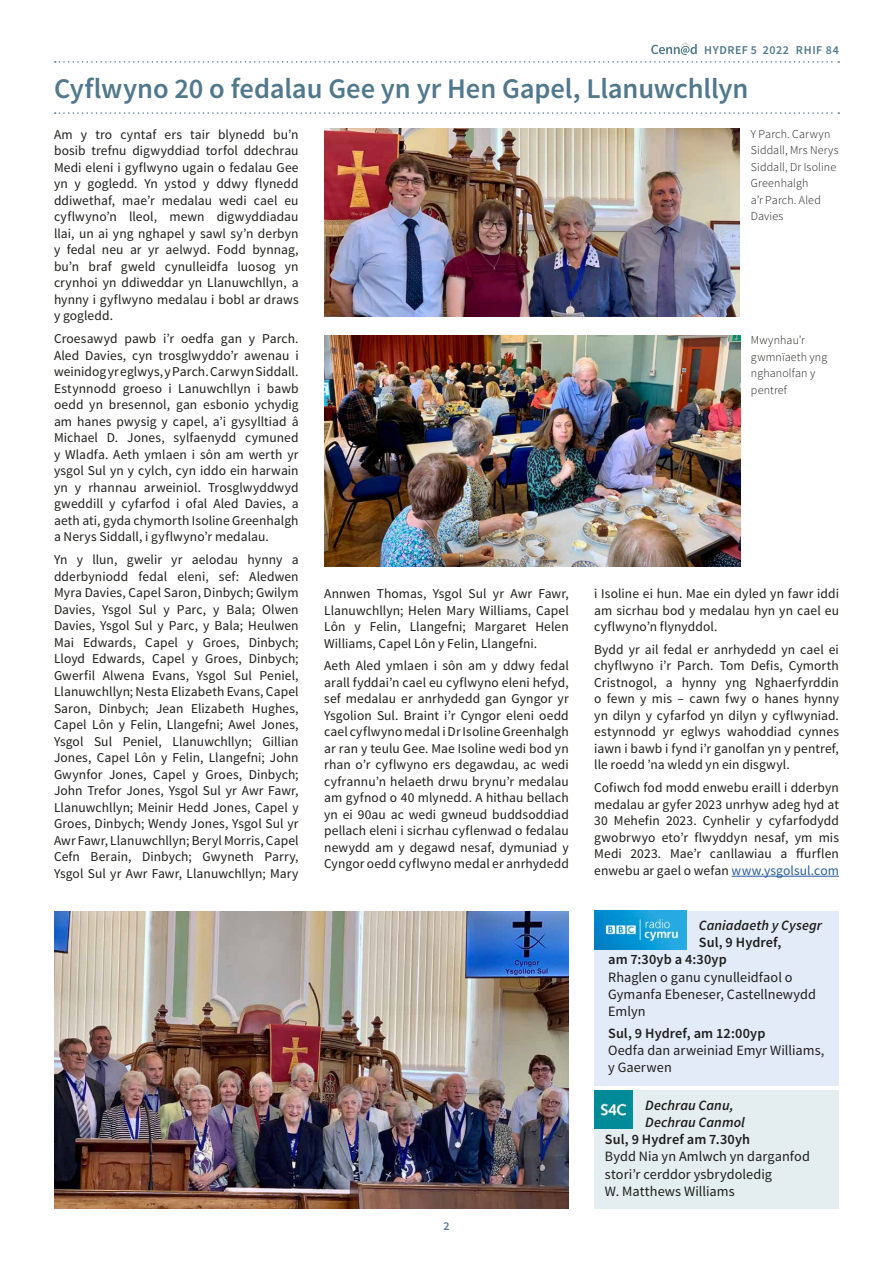
<style>
.page{position:relative;width:893px;height:1263px;background:#fff}
.page>*{position:absolute;margin:0;border:0;box-sizing:border-box;transform-origin:0 0}
.t1{font:600 28.5px "Source Sans Pro";letter-spacing:-.005em;color:#51788c}
.t2{font:14.25px/17.2px "Source Sans Pro";letter-spacing:.005em;color:#1d1d1b}
.t3{font:600 14.25px/17.2px "Source Sans Pro";letter-spacing:.01em;color:#1d1d1b}
.t4{font:italic 600 14.25px/17.2px "Source Sans Pro";letter-spacing:.005em;color:#1d1d1b}
.t5{font:13.5px/16.5px "Source Sans Pro";letter-spacing:.005em;color:#1d1d1b;text-align:justify}
.t6{font:300 12px/16.5px "Source Sans Pro";letter-spacing:.01em;color:#1d1d1b}
.t7{font:600 12px "Source Sans Pro";letter-spacing:.05em;color:#51788c}
.s1{color:#275b9b}
</style>
<div class="page">
<svg style="left:651px;top:42px;width:46px;height:13px"></svg>
<svg style="left:55px;top:61px;width:784px;height:2px"></svg>
<svg style="left:55px;top:112px;width:784px;height:2px"></svg>
<hr style="left:731px;top:876px;width:108px;height:1px;background:#275b9b">
<img style="left:54px;top:912px;width:515px;height:297px">
<img style="left:324px;top:129px;width:416px;height:188px">
<img style="left:325px;top:335px;width:415px;height:232px">
<div style="left:594px;top:1090px;width:245px;height:119px;background:#e4edf0"></div>
<img style="left:594px;top:1090px;width:39px;height:38px">
<div style="left:594px;top:911px;width:245px;height:174px;background:#e4ebf8"></div>
<img style="left:594px;top:911px;width:92px;height:38px">
<p class="t7" style="left:704px;top:42px;width:136px">HYDREF 5 2022 RHIF 84</p>
<h1 class="t1" style="left:54px;top:71px;width:696px">Cyflwyno 20 o fedalau Gee yn yr Hen Gapel, Llanuwchllyn</h1>
<p class="t5" style="left:54px;top:126px;width:246px">Am y tro cyntaf ers tair blynedd bu’n bosib trefnu digwyddiad torfol ddechrau Medi eleni i gyflwyno ugain o fedalau Gee yn y gogledd. Yn ystod y ddwy flynedd ddiwethaf, mae’r medalau wedi cael eu cyflwyno’n lleol, mewn digwyddiadau llai, un ai yng nghapel y sawl sy’n derbyn y fedal neu ar yr aelwyd. Fodd bynnag, bu’n braf gweld cynulleidfa luosog yn crynhoi yn ddiweddar yn Llanuwchllyn, a hynny i gyflwyno medalau i bobl ar draws y gogledd.</p>
<p class="t5" style="left:54px;top:331px;width:246px">Croesawyd pawb i’r oedfa gan y Parch.<br>Aled Davies, cyn trosglwyddo’r awenau i weinidog yr eglwys, y Parch. Carwyn Siddall.<br>Estynnodd groeso i Lanuwchllyn i bawb oedd yn bresennol, gan esbonio ychydig am hanes pwysig y capel, a’i gysylltiad â Michael D. Jones, sylfaenydd cymuned y Wladfa. Aeth ymlaen i sôn am werth yr ysgol Sul yn y cylch, cyn iddo ein harwain yn y rhannau arweiniol. Trosglwyddwyd gweddill y cyfarfod i ofal Aled Davies, a aeth ati, gyda chymorth Isoline Greenhalgh a Nerys Siddall, i gyflwyno’r medalau.</p>
<p class="t5" style="left:54px;top:552px;width:246px">Yn y llun, gwelir yr aelodau hynny a dderbyniodd fedal eleni, sef: Aledwen Myra Davies, Capel Saron, Dinbych; Gwilym Davies, Ysgol Sul y Parc, y Bala; Olwen Davies, Ysgol Sul y Parc, y Bala; Heulwen Mai Edwards, Capel y Groes, Dinbych; Lloyd Edwards, Capel y Groes, Dinbych; Gwerfil Alwena Evans, Ysgol Sul Peniel, Llanuwchllyn; Nesta Elizabeth Evans, Capel Saron, Dinbych; Jean Elizabeth Hughes, Capel Lôn y Felin, Llangefni; Awel Jones, Ysgol Sul Peniel, Llanuwchllyn; Gillian Jones, Capel Lôn y Felin, Llangefni; John Gwynfor Jones, Capel y Groes, Dinbych; John Trefor Jones, Ysgol Sul yr Awr Fawr, Llanuwchllyn; Meinir Hedd Jones, Capel y Groes, Dinbych; Wendy Jones, Ysgol Sul yr Awr Fawr, Llanuwchllyn; Beryl Morris, Capel Cefn Berain, Dinbych; Gwyneth Parry, Ysgol Sul yr Awr Fawr, Llanuwchllyn; Mary</p>
<p class="t6" style="left:751px;top:126px;width:89px">Y Parch. Carwyn<br>Siddall, Mrs Nerys<br>Siddall, Dr Isoline<br>Greenhalgh<br>a’r Parch. Aled<br>Davies</p>
<p class="t6" style="left:751px;top:332px;width:78px">Mwynhau’r gwmnïaeth yng nghanolfan y pentref</p>
<p class="t5" style="left:594px;top:585px;width:246px">i Isoline ei hun. Mae ein dyled yn fawr iddi am sicrhau bod y medalau hyn yn cael eu cyflwyno’n flynyddol.</p>
<p class="t5" style="left:594px;top:641px;width:246px">Bydd yr ail fedal er anrhydedd yn cael ei chyflwyno i’r Parch. Tom Defis, Cymorth Cristnogol, a hynny yng Nghaerfyrddin o fewn y mis – cawn fwy o hanes hynny yn dilyn y cyfarfod yn dilyn y cyflwyniad. estynnodd yr eglwys wahoddiad cynnes iawn i bawb i fynd i’r ganolfan yn y pentref, lle roedd ’na wledd yn ein disgwyl.</p>
<p class="t5" style="left:594px;top:780px;width:246px">Cofiwch fod modd enwebu eraill i dderbyn medalau ar gyfer 2023 unrhyw adeg hyd at 30 Mehefin 2023. Cynhelir y cyfarfodydd gwobrwyo eto’r flwyddyn nesaf, ym mis Medi 2023. Mae’r canllawiau a ffurflen enwebu ar gael o wefan <span class="s1">www.ysgolsul.com</span></p>
<p class="t5" style="left:324px;top:585px;width:246px">Annwen Thomas, Ysgol Sul yr Awr Fawr, Llanuwchllyn; Helen Mary Williams, Capel Lôn y Felin, Llangefni; Margaret Helen Williams, Capel Lôn y Felin, Llangefni.</p>
<p class="t5" style="left:324px;top:658px;width:246px">Aeth Aled ymlaen i sôn am y ddwy fedal arall fyddai’n cael eu cyflwyno eleni hefyd, sef medalau er anrhydedd gan Gyngor yr Ysgolion Sul. Braint i’r Cyngor eleni oedd cael cyflwyno medal i Dr Isoline Greenhalgh ar ran y teulu Gee. Mae Isoline wedi bod yn rhan o’r cyflwyno ers degawdau, ac wedi cyfrannu’n helaeth drwu brynu’r medalau am gyfnod o 40 mlynedd. A hithau bellach yn ei 90au ac wedi gwneud buddsoddiad pellach eleni i sicrhau cyflenwad o fedalau newydd am y degawd nesaf, dymuniad y Cyngor oedd cyflwyno medal er anrhydedd</p>
<p class="t4" style="left:699px;top:916px;width:125px">Caniadaeth y Cysegr</p>
<p class="t3" style="left:608px;top:934px;width:175px;text-indent:91px">Sul, 9 Hydref, am 7:30yb a 4:30yp</p>
<p class="t2" style="left:608px;top:968px;width:209px">Rhaglen o ganu cynulleidfaol o<br>Gymanfa Ebeneser, Castellnewydd<br>Emlyn</p>
<p class="t3" style="left:608px;top:1025px;width:159px">Sul, 9 Hydref, am 12:00yp</p>
<p class="t2" style="left:608px;top:1042px;width:218px">Oedfa dan arweiniad Emyr Williams, y Gaerwen</p>
<p class="t7" style="left:443px;top:1218px;width:8px">2</p>
<p class="t4" style="left:645px;top:1096px;width:101px">Dechrau Canu,<br>Dechrau Canmol</p>
<p class="t3" style="left:605px;top:1131px;width:147px">Sul, 9 Hydref am 7.30yh</p>
<p class="t2" style="left:605px;top:1148px;width:207px">Bydd Nia yn Amlwch yn darganfod stori’r cerddor ysbrydoledig<br>W. Matthews Williams</p>
</div>
